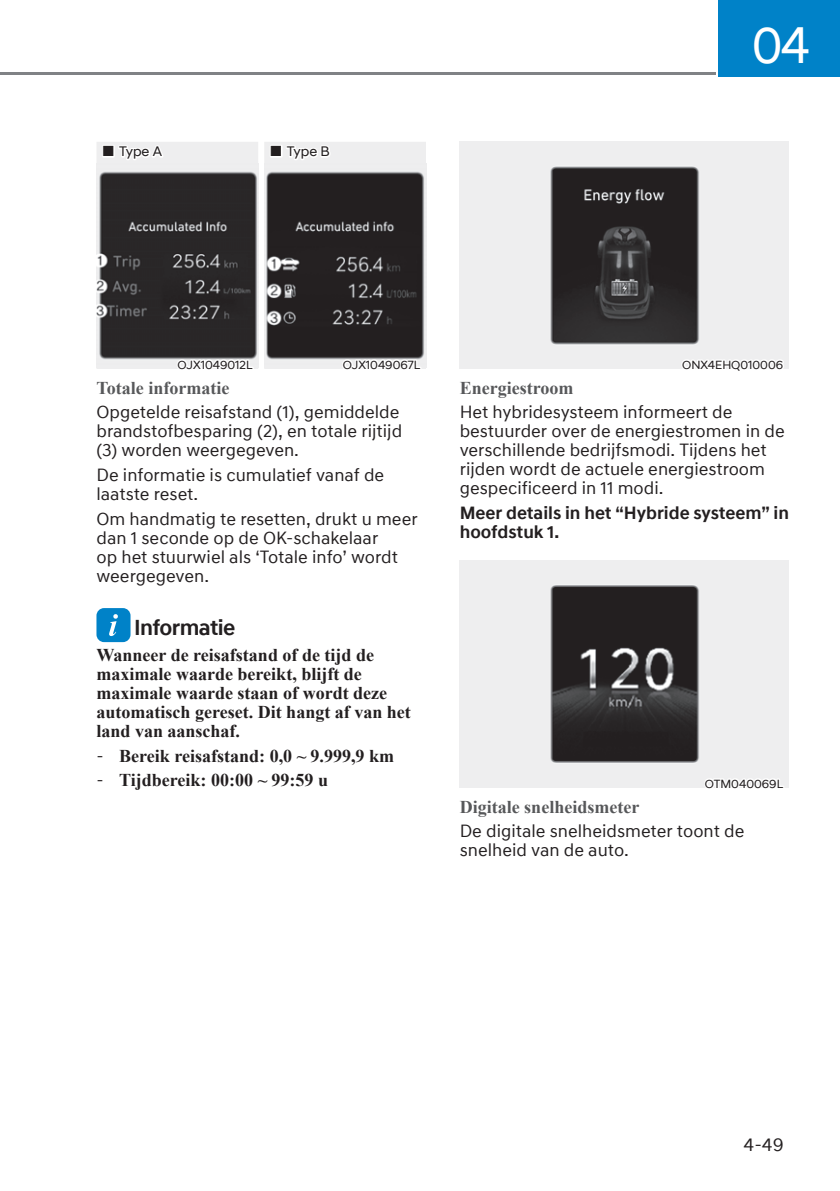
<style>
.page{position:relative;width:840px;height:1191px;background:#fff}
.page>*{position:absolute;margin:0;border:0;box-sizing:border-box;transform-origin:0 0}
.t1{font:52px "Hyundai Sans Head Office";color:#fff;scale:.9 1}
.t2{font:700 22px "Hyundai Sans Text Office";letter-spacing:-.025em;color:#231f20}
.t3{font:19px "Hyundai Sans Text Office";color:#231f20}
.t4{font:18px/19px "Hyundai Sans Text Office";color:#231f20}
.t5{font:700 18px/19px "Times New Roman";color:#231f20}
.t6{font:700 18px "Times New Roman";color:#57585a}
.t7{font:700 18px/19px "Hyundai Sans Text Office";color:#231f20}
.t8{font:14px "Hyundai Sans Head Office";color:#231f20}
.t9{font:12px "Hyundai Sans Head Office";color:#231f20}
.s1{font-family:"Hyundai Sans Text Office";font-weight:400}
</style>
<div class="page">
<div style="left:717px;top:0;width:122px;height:77px;background:#0082c8"></div>
<hr style="left:0;top:73px;width:714px;height:2px;background:#808285">
<svg style="left:96px;top:142px;width:330px;height:227px;fill:#eeeeef"></svg>
<img style="left:96px;top:163px;width:162px;height:204px">
<img style="left:264px;top:163px;width:162px;height:204px">
<div style="left:269px;top:145px;width:13px;height:13px;border:3px solid #fff"></div>
<svg style="left:174px;top:354px;width:81px;height:15px"></svg>
<svg style="left:339px;top:354px;width:83px;height:15px"></svg>
<svg style="left:96px;top:608px;width:34px;height:34px"></svg>
<img style="left:459px;top:142px;width:329px;height:226px">
<svg style="left:678px;top:354px;width:107px;height:15px"></svg>
<img style="left:459px;top:561px;width:329px;height:226px">
<svg style="left:701px;top:767px;width:84px;height:21px"></svg>
<svg style="left:103px;top:144px;width:63px;height:19px"></svg>
<svg style="left:271px;top:143px;width:62px;height:20px"></svg>
<p class="t8" style="left:119px;top:143px;width:44px">Type A</p>
<p class="t8" style="left:287px;top:143px;width:44px">Type B</p>
<h1 class="t1" style="left:751px;top:16px;width:65px">04</h1>
<p class="t9" style="left:177px;top:358px;width:76px">OJX1049012L</p>
<p class="t9" style="left:342px;top:358px;width:79px">OJX1049067L</p>
<p class="t6" style="left:96px;top:377px;width:134px">Totale informatie</p>
<p class="t4" style="left:96px;top:403px;width:307px">Opgetelde reisafstand (1), gemiddelde brandstofbesparing (2), en totale rijtijd (3) worden weergegeven.</p>
<p class="t4" style="left:96px;top:466px;width:289px">De informatie is cumulatief vanaf de laatste reset.</p>
<p class="t4" style="left:96px;top:510px;width:322px">Om handmatig te resetten, drukt u meer dan 1 seconde op de OK-schakelaar<br>op het stuurwiel als ‘Totale info’ wordt weergegeven.</p>
<p class="t2" style="left:134px;top:615px;width:103px">Informatie</p>
<p class="t5" style="left:96px;top:645px;width:316px">Wanneer de reisafstand of de tijd de maximale waarde bereikt, blijft de maximale waarde staan of wordt deze automatisch gereset. Dit hangt af van het land van aanschaf.</p>
<p class="t5" style="left:96px;top:746px;width:299px"><span class="s1">-</span> Bereik reisafstand: 0,0 ~ 9.999,9 km</p>
<p class="t5" style="left:96px;top:770px;width:233px"><span class="s1">-</span> Tijdbereik: 00:00 ~ 99:59 u</p>
<p class="t9" style="left:681px;top:358px;width:102px">ONX4EHQ010006</p>
<p class="t6" style="left:459px;top:377px;width:115px">Energiestroom</p>
<p class="t4" style="left:459px;top:403px;width:326px">Het hybridesysteem informeert de bestuurder over de energiestromen in de verschillende bedrijfsmodi. Tijdens het rijden wordt de actuele energiestroom gespecificeerd in 11 modi.</p>
<p class="t7" style="left:459px;top:504px;width:330px">Meer details in het “Hybride systeem” in hoofdstuk 1.</p>
<p class="t9" style="left:704px;top:777px;width:80px">OTM040069L</p>
<p class="t6" style="left:459px;top:796px;width:181px">Digitale snelheidsmeter</p>
<p class="t4" style="left:459px;top:822px;width:286px">De digitale snelheidsmeter toont de snelheid van de auto.</p>
<p class="t3" style="left:743px;top:1133px;width:42px">4-49</p>
</div>
